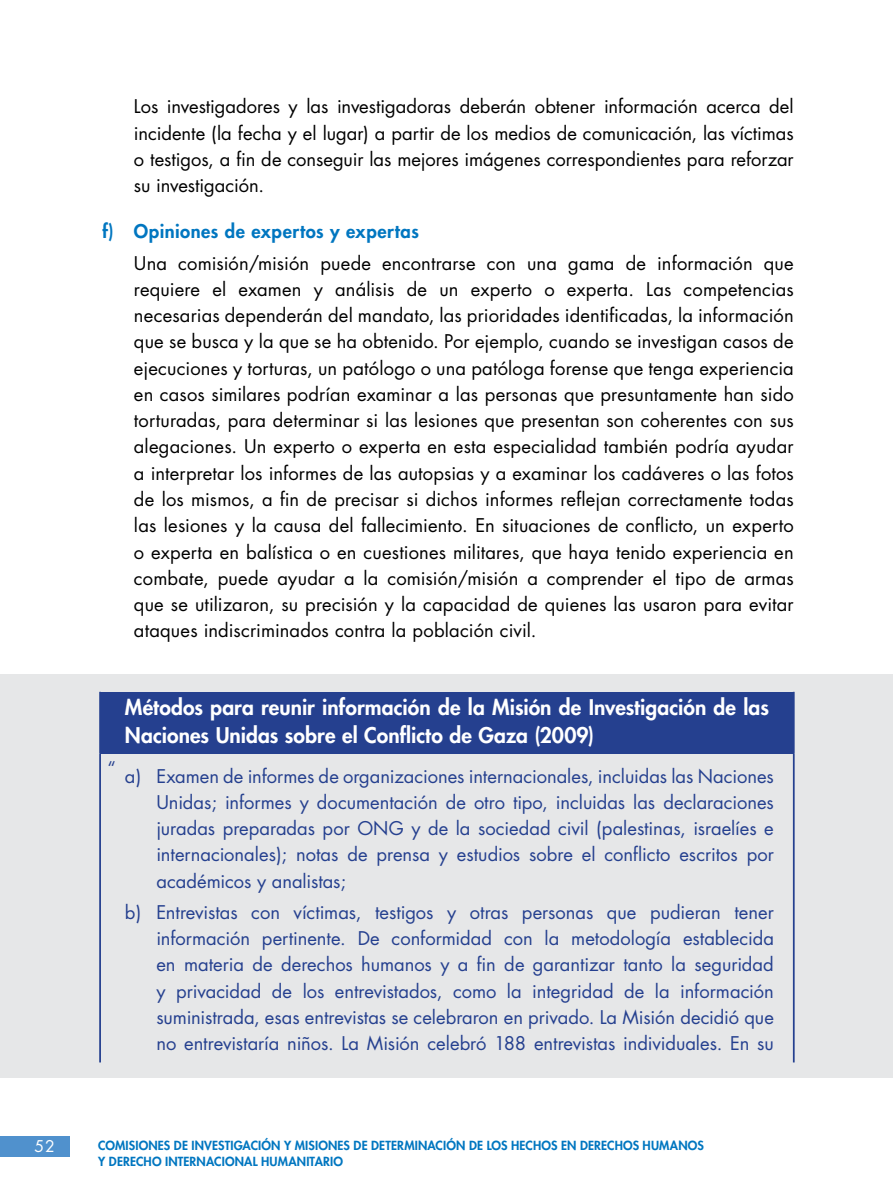
<style>
.page{position:relative;width:893px;height:1191px;background:#fff}
.page>*{position:absolute;margin:0;border:0;box-sizing:border-box;transform-origin:0 0}
.t1{font:800 21px/28px "Futura";letter-spacing:.005em;color:#fff}
.t2{font:18.38px/26.2px "Futura";color:#000;text-align:justify}
.t3{font:18.38px/26.2px "Futura";color:#25408f;text-align:justify}
.t4{font:800 18.38px "Futura";letter-spacing:.03em;color:#0076c0}
.t5{font:15.75px "Futura";color:#fff}
.t6{font:800 12.25px/15.8px "Futura";letter-spacing:.015em;color:#0076c0}
</style>
<div class="page">
<div style="left:0;top:1136px;width:69px;height:21px;background:#5091cd"></div>
<div style="left:0;top:675px;width:893px;height:403px;background:#e6e7e8"></div>
<div style="left:100px;top:692px;width:694px;height:61px;background:#25408f"></div>
<hr style="left:99px;top:692px;width:2px;height:61px;background:#25408f">
<hr style="left:793px;top:692px;width:2px;height:61px;background:#25408f">
<hr style="left:99px;top:753px;width:2px;height:309px;background:#25408f">
<hr style="left:793px;top:753px;width:2px;height:309px;background:#25408f">
<p class="t2" style="left:134px;top:94px;width:661px">Los investigadores y las investigadoras deberán obtener información acerca del incidente (la fecha y el lugar) a partir de los medios de comunicación, las víctimas o testigos, a fin de conseguir las mejores imágenes correspondientes para reforzar su investigación.</p>
<p class="t4" style="left:102px;top:220px;width:318px">f) Opiniones de expertos y expertas</p>
<p class="t2" style="left:134px;top:250px;width:661px">Una comisión/misión puede encontrarse con una gama de información que requiere el examen y análisis de un experto o experta. Las competencias necesarias dependerán del mandato, las prioridades identificadas, la información que se busca y la que se ha obtenido. Por ejemplo, cuando se investigan casos de ejecuciones y torturas, un patólogo o una patóloga forense que tenga experiencia en casos similares podrían examinar a las personas que presuntamente han sido torturadas, para determinar si las lesiones que presentan son coherentes con sus alegaciones. Un experto o experta en esta especialidad también podría ayudar a interpretar los informes de las autopsias y a examinar los cadáveres o las fotos de los mismos, a fin de precisar si dichos informes reflejan correctamente todas las lesiones y la causa del fallecimiento. En situaciones de conflicto, un experto o experta en balística o en cuestiones militares, que haya tenido experiencia en combate, puede ayudar a la comisión/misión a comprender el tipo de armas que se utilizaron, su precisión y la capacidad de quienes las usaron para evitar ataques indiscriminados contra la población civil.</p>
<p class="t3" style="left:107px;top:755px;width:10px">“</p>
<p class="t1" style="left:125px;top:693px;width:646px">Métodos para reunir información de la Misión de Investigación de las<br>Naciones Unidas sobre el Conflicto de Gaza (2009)</p>
<p class="t3" style="left:156px;top:763px;width:619px;text-indent:-31px">a) Examen de informes de organizaciones internacionales, incluidas las Naciones Unidas; informes y documentación de otro tipo, incluidas las declaraciones juradas preparadas por ONG y de la sociedad civil (palestinas, israelíes e internacionales); notas de prensa y estudios sobre el conflicto escritos por académicos y analistas;</p>
<p class="t3" style="left:156px;top:899px;width:619px;text-indent:-31px">b) Entrevistas con víctimas, testigos y otras personas que pudieran tener información pertinente. De conformidad con la metodología establecida en materia de derechos humanos y a fin de garantizar tanto la seguridad y privacidad de los entrevistados, como la integridad de la información suministrada, esas entrevistas se celebraron en privado. La Misión decidió que no entrevistaría niños. La Misión celebró 188 entrevistas individuales. En su</p>
<p class="t5" style="left:35px;top:1136px;width:22px">52</p>
<p class="t6" style="left:98px;top:1137px;width:607px">COMISIONES DE INVESTIGACIÓN Y MISIONES DE DETERMINACIÓN DE LOS HECHOS EN DERECHOS HUMANOS<br>Y DERECHO INTERNACIONAL HUMANITARIO</p>
</div>
